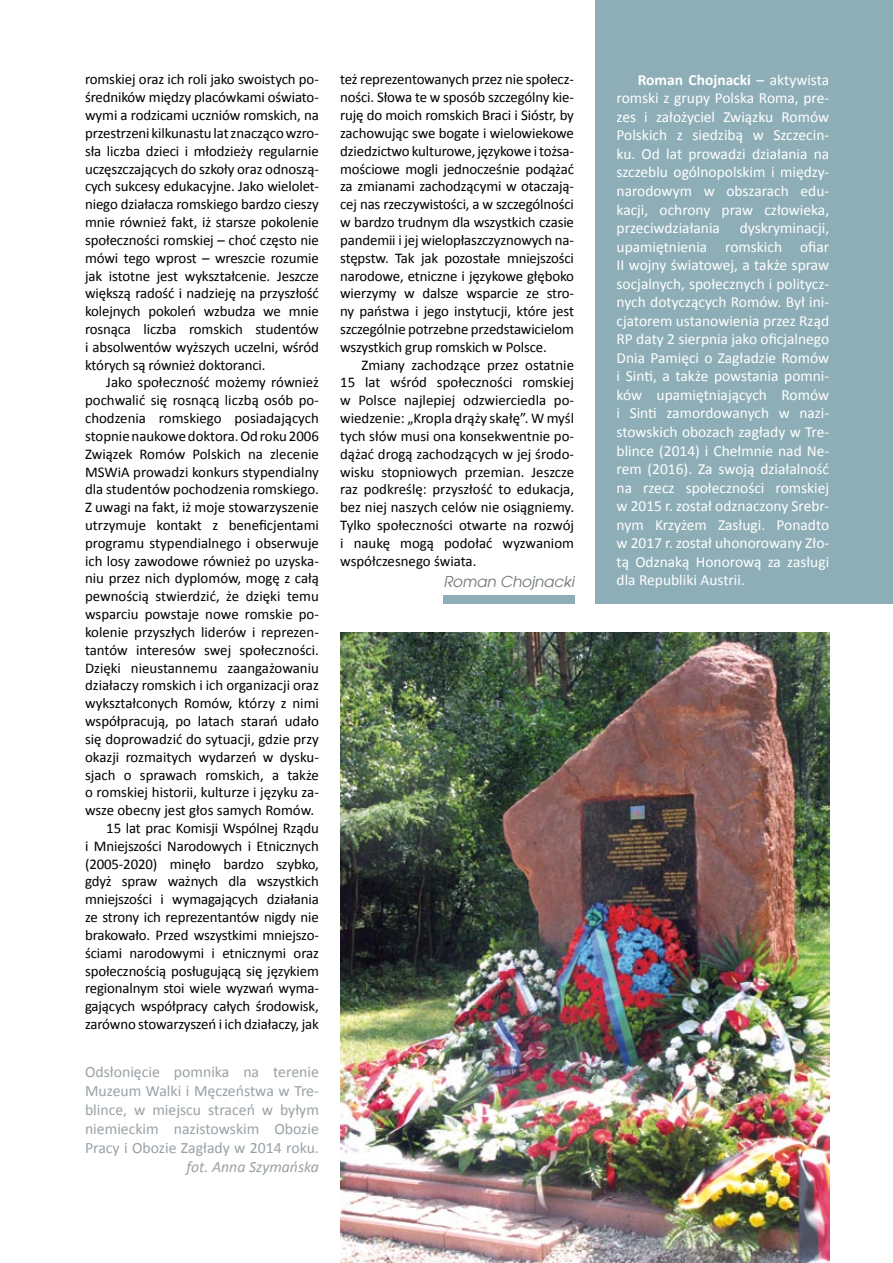
<style>
.page{position:relative;width:893px;height:1263px;background:#fff}
.page>*{position:absolute;margin:0;border:0;box-sizing:border-box;transform-origin:0 0}
.t1{font:15.75px/18.9px "Calibri";color:#99a1a6;text-align:justify}
.t2{font:italic 15.75px "Calibri";color:#99a1a6}
.t3{font:15.45px/18.6px "Calibri";color:#fff;text-align:justify}
.t4{font:italic 15px "Avalon";color:#72787d}
.t5{font:14.85px/17.9px "Calibri";letter-spacing:-.01em;color:#000;text-align:justify}
.s1{font-weight:700}
</style>
<div class="page">
<div style="left:595px;top:0;width:298px;height:604px;background:#8eaeb7"></div>
<img style="left:340px;top:632px;width:489px;height:631px">
<div style="left:443px;top:595px;width:131px;height:9px;background:#8eaeb7"></div>
<p class="t5" style="left:85px;top:70px;width:235px">romskiej oraz ich roli jako swoistych po&shy;średników między placówkami oświato&shy;wymi a rodzicami uczniów romskich, na przestrzeni kilkunastu lat znacząco wzro&shy;sła liczba dzieci i młodzieży regularnie uczęszczających do szkoły oraz odnoszą&shy;cych sukcesy edukacyjne. Jako wielolet&shy;niego działacza romskiego bardzo cieszy mnie również fakt, iż starsze pokolenie społeczności romskiej – choć często nie mówi tego wprost – wreszcie rozumie jak istotne jest wykształcenie. Jeszcze większą radość i nadzieję na przyszłość kolejnych pokoleń wzbudza we mnie rosnąca liczba romskich studentów i absolwentów wyższych uczelni, wśród których są również doktoranci.</p>
<p class="t5" style="left:106px;top:373px;width:214px">Jako społeczność możemy również</p>
<p class="t5" style="left:85px;top:391px;width:235px">pochwalić się rosnącą liczbą osób po-</p>
<p class="t5" style="left:85px;top:408px;width:235px">chodzenia romskiego posiadających</p>
<p class="t5" style="left:85px;top:426px;width:235px">stopnie naukowe doktora. Od roku 2006</p>
<p class="t5" style="left:85px;top:444px;width:235px">Związek Romów Polskich na zlecenie</p>
<p class="t5" style="left:85px;top:462px;width:235px">MSWiA prowadzi konkurs stypendialny</p>
<p class="t5" style="left:85px;top:480px;width:235px">dla studentów pochodzenia romskiego.</p>
<p class="t5" style="left:85px;top:498px;width:235px">Z uwagi na fakt, iż moje stowarzyszenie</p>
<p class="t5" style="left:85px;top:515px;width:235px">utrzymuje kontakt z beneficjentami</p>
<p class="t5" style="left:85px;top:533px;width:235px">programu stypendialnego i obserwuje</p>
<p class="t5" style="left:85px;top:551px;width:235px">ich losy zawodowe również po uzyska-</p>
<p class="t5" style="left:85px;top:569px;width:235px">niu przez nich dyplomów, mogę z całą</p>
<p class="t5" style="left:85px;top:587px;width:235px">pewnością stwierdzić, że dzięki temu</p>
<p class="t5" style="left:85px;top:605px;width:235px">wsparciu powstaje nowe romskie po-</p>
<p class="t5" style="left:85px;top:622px;width:235px">kolenie przyszłych liderów i reprezen-</p>
<p class="t5" style="left:85px;top:640px;width:235px">tantów interesów swej społeczności.</p>
<p class="t5" style="left:85px;top:658px;width:235px">Dzięki nieustannemu zaangażowaniu</p>
<p class="t5" style="left:85px;top:676px;width:235px">działaczy romskich i ich organizacji oraz</p>
<p class="t5" style="left:85px;top:694px;width:235px">wykształconych Romów, którzy z nimi</p>
<p class="t5" style="left:85px;top:711px;width:235px">współpracują, po latach starań udało</p>
<p class="t5" style="left:85px;top:729px;width:235px">się doprowadzić do sytuacji, gdzie przy</p>
<p class="t5" style="left:85px;top:747px;width:235px">okazji rozmaitych wydarzeń w dysku-</p>
<p class="t5" style="left:85px;top:765px;width:235px">sjach o sprawach romskich, a także</p>
<p class="t5" style="left:85px;top:783px;width:235px">o romskiej historii, kulturze i języku za-</p>
<p class="t5" style="left:85px;top:801px;width:231px">wsze obecny jest głos samych Romów.</p>
<p class="t5" style="left:106px;top:818px;width:214px">15 lat prac Komisji Wspólnej Rządu</p>
<p class="t5" style="left:85px;top:836px;width:235px">i Mniejszości Narodowych i Etnicznych</p>
<p class="t5" style="left:85px;top:854px;width:235px">(2005-2020) minęło bardzo szybko,</p>
<p class="t5" style="left:85px;top:872px;width:235px">gdyż spraw ważnych dla wszystkich</p>
<p class="t5" style="left:85px;top:890px;width:235px">mniejszości i wymagających działania</p>
<p class="t5" style="left:85px;top:907px;width:235px">ze strony ich reprezentantów nigdy nie</p>
<p class="t5" style="left:85px;top:925px;width:235px">brakowało. Przed wszystkimi mniejszo-</p>
<p class="t5" style="left:85px;top:943px;width:235px">ściami narodowymi i etnicznymi oraz</p>
<p class="t5" style="left:85px;top:961px;width:235px">społecznością posługującą się językiem</p>
<p class="t5" style="left:85px;top:979px;width:235px">regionalnym stoi wiele wyzwań wyma-</p>
<p class="t5" style="left:85px;top:997px;width:235px">gających współpracy całych środowisk,</p>
<p class="t5" style="left:85px;top:1014px;width:235px">zarówno stowarzyszeń i ich działaczy, jak</p>
<p class="t1" style="left:85px;top:1062px;width:235px">Odsłonięcie pomnika na terenie Muzeum Walki i Męczeństwa w Tre&shy;blince, w miejscu straceń w byłym niemieckim nazistowskim Obozie Pracy i Obozie Zagłady w 2014 roku.</p>
<p class="t2" style="left:187px;top:1156px;width:134px">fot. Anna Szymańska</p>
<p class="t5" style="left:340px;top:70px;width:235px">też reprezentowanych przez nie społecz&shy;ności. Słowa te w sposób szczególny kie&shy;ruję do moich romskich Braci i Sióstr, by zachowując swe bogate i wielowiekowe dziedzictwo kulturowe, językowe i tożsa&shy;mościowe mogli jednocześnie podążać za zmianami zachodzącymi w otaczają&shy;cej nas rzeczywistości, a w szczególności w bardzo trudnym dla wszystkich czasie pandemii i jej wielopłaszczyznowych na&shy;stępstw. Tak jak pozostałe mniejszości narodowe, etniczne i językowe głęboko wierzymy w dalsze wsparcie ze stro&shy;ny państwa i jego instytucji, które jest szczególnie potrzebne przedstawicielom wszystkich grup romskich w Polsce.</p>
<p class="t5" style="left:340px;top:355px;width:235px;text-indent:21px">Zmiany zachodzące przez ostatnie 15 lat wśród społeczności romskiej w Polsce najlepiej odzwierciedla po&shy;wiedzenie: „Kropla drąży skałę”. W myśl tych słów musi ona konsekwentnie po&shy;dążać drogą zachodzących w jej środo&shy;wisku stopniowych przemian. Jeszcze raz podkreślę: przyszłość to edukacja, bez niej naszych celów nie osiągniemy.<br>Tylko społeczności otwarte na rozwój i naukę mogą podołać wyzwaniom współczesnego świata.</p>
<p class="t3" style="left:617px;top:70px;width:214px;text-indent:21px"><span class="s1">Roman Chojnacki</span> – aktywista romski z grupy Polska Roma, pre&shy;zes i założyciel Związku Romów Polskich z siedzibą w Szczecin&shy;ku. Od lat prowadzi działania na szczeblu ogólnopolskim i między&shy;narodowym w obszarach edu&shy;kacji, ochrony praw człowieka, przeciwdziałania</p>
<p class="t3" style="left:617px;top:218px;width:214px;text-indent:123px">dyskryminacji, upamiętnienia romskich ofiar II wojny światowej, a także spraw socjalnych, społecznych i politycz&shy;nych dotyczących Romów. Był ini&shy;cjatorem ustanowienia przez Rząd RP daty 2 sierpnia jako oficjalnego Dnia Pamięci o Zagładzie Romów i Sinti, a także powstania pomni&shy;ków upamiętniających Romów i Sinti zamordowanych w nazi&shy;stowskich obozach zagłady w Tre&shy;blince (2014) i Chełmnie nad Ne&shy;rem (2016). Za swoją działalność na rzecz społeczności romskiej w 2015 r. został odznaczony Srebr&shy;nym Krzyżem Zasługi. Ponadto w 2017 r. został uhonorowany Zło&shy;tą Odznaką Honorową za zasługi</p>
<p class="t4" style="left:443px;top:573px;width:132px">Roman Chojnacki</p>
<p class="t3" style="left:617px;top:570px;width:130px">dla Republiki Austrii.</p>
</div>
